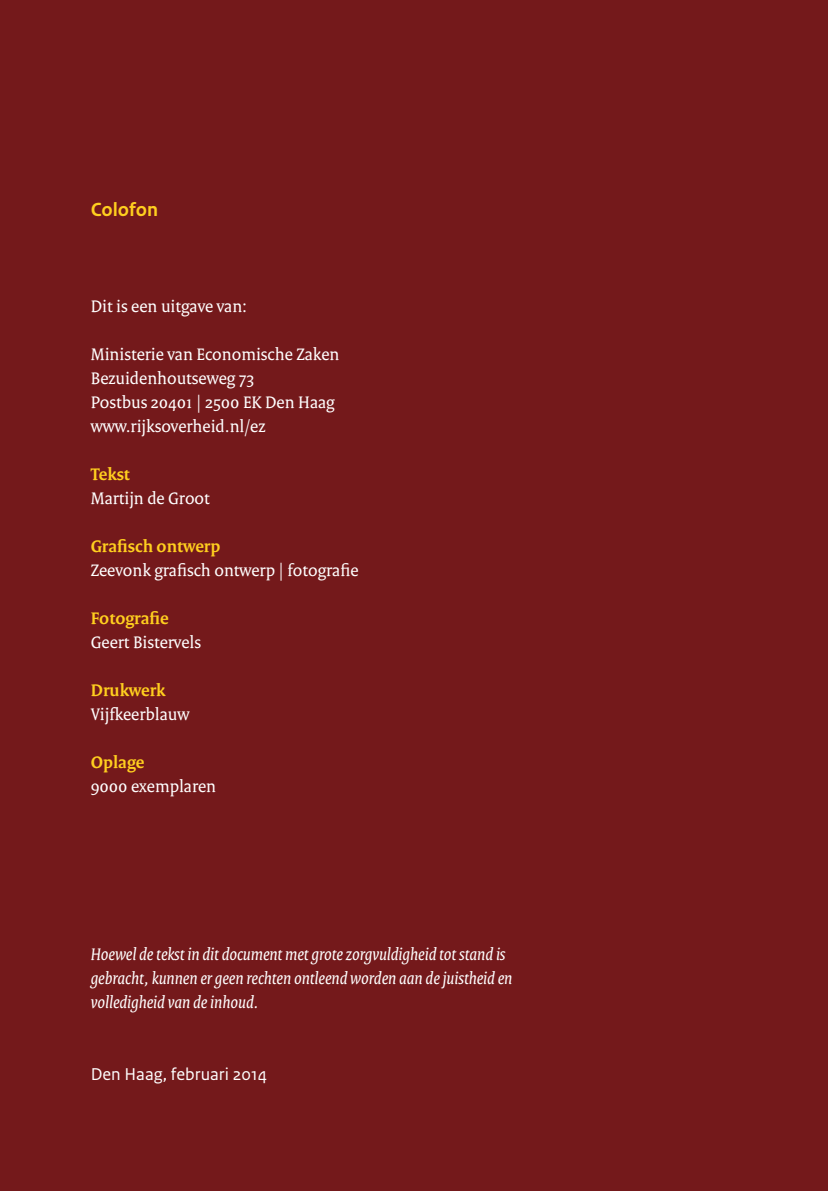
<style>
.page{position:relative;width:828px;height:1191px;background:#74191b}
.page>*{position:absolute;margin:0;border:0;box-sizing:border-box;transform-origin:0 0}
.t1{font:700 20px "Rijksoverheid Sans Text";color:#ffcf1f}
.t2{font:18px/24px "Rijksoverheid Serif";color:#fff}
.t3{font:italic 18px/24px "Rijksoverheid Serif";color:#fff}
.t4{font:700 18px "Rijksoverheid Serif";color:#ffcf1f}
.t5{font:18px "Rijksoverheid Sans Text";color:#fff}
</style>
<div class="page">
<p class="t1" style="left:91px;top:198px;width:69px">Colofon</p>
<p class="t2" style="left:91px;top:294px;width:158px">Dit is een uitgave van:</p>
<p class="t2" style="left:91px;top:342px;width:250px">Ministerie van Economische Zaken<br>Bezuidenhoutseweg 73<br>Postbus 20401 | 2500 EK Den Haag www.rijksoverheid.nl/ez</p>
<p class="t4" style="left:91px;top:463px;width:41px">Tekst</p>
<p class="t2" style="left:91px;top:486px;width:120px">Martijn de Groot</p>
<p class="t4" style="left:91px;top:535px;width:131px">Grafisch ontwerp</p>
<p class="t2" style="left:91px;top:558px;width:269px">Zeevonk grafisch ontwerp | fotografie</p>
<p class="t4" style="left:91px;top:607px;width:80px">Fotografie</p>
<p class="t2" style="left:91px;top:630px;width:112px">Geert Bistervels</p>
<p class="t4" style="left:91px;top:679px;width:76px">Drukwerk</p>
<p class="t2" style="left:91px;top:702px;width:100px">Vijfkeerblauw</p>
<p class="t4" style="left:91px;top:751px;width:55px">Oplage</p>
<p class="t2" style="left:91px;top:774px;width:127px">9000 exemplaren</p>
<p class="t3" style="left:91px;top:942px;width:423px">Hoewel de tekst in dit document met grote zorgvuldigheid tot stand is gebracht, kunnen er geen rechten ontleend worden aan de juistheid en volledigheid van de inhoud.</p>
<p class="t5" style="left:91px;top:1064px;width:178px">Den Haag, februari 2014</p>
</div>
